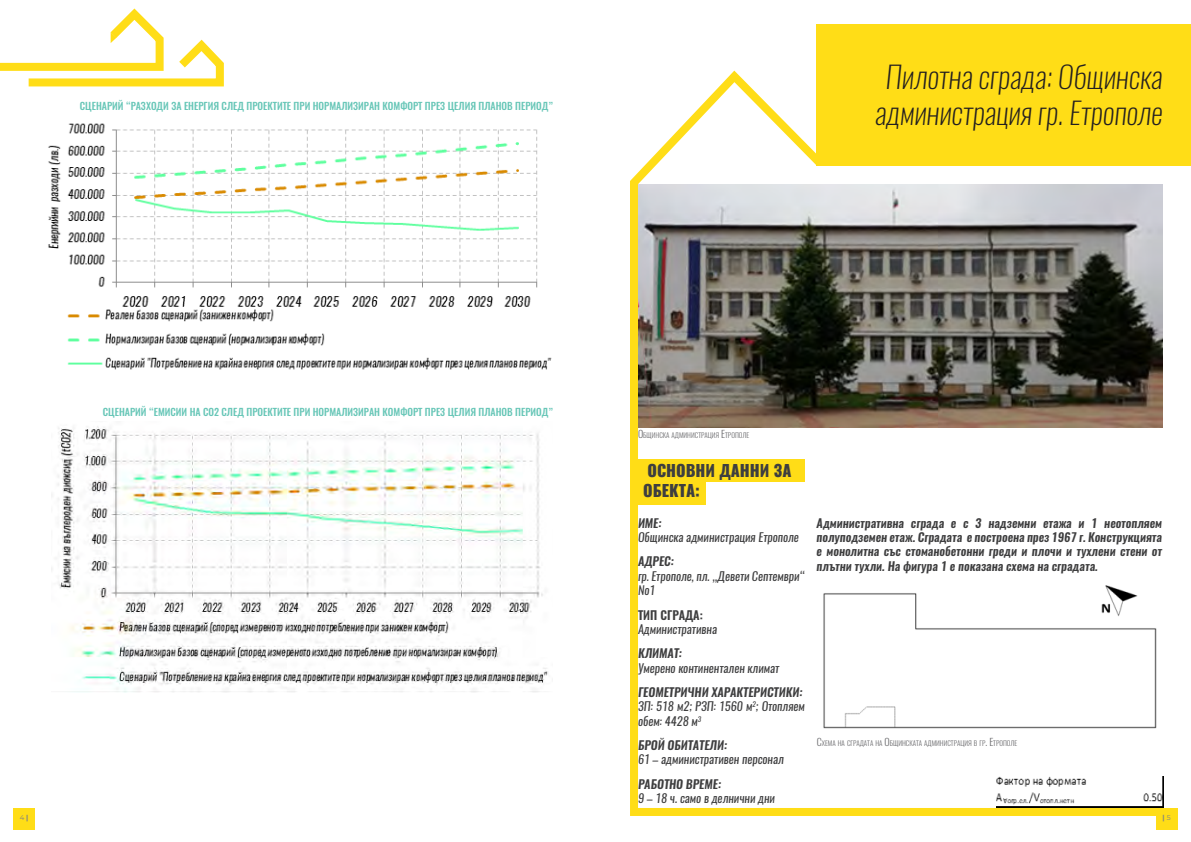
<style>
.page{position:relative;width:1191px;height:842px;background:#fff}
.page>*{position:absolute;margin:0;border:0;box-sizing:border-box;transform-origin:0 0}
.Heading_1{font:italic 200 30px/36px "Oswald";color:#231f20;text-align:center}
.Heading_2{font:800 16px/19.2px "Oswald";color:#3e3e3f}
.Emphasis{font:italic 600 12px/14.4px "Oswald";color:#3e3e3f;text-align:justify}
.t1{font:italic 12px/14.4px "Oswald";color:#3e3e3f}
.Emphasis-2{font:600 12px "Oswald";color:#3e3e3f}
.Title_Table{font:500 10px "Oswald";color:#67c6b7}
.t2{font:300 7px "Oswald";color:#69696c}
.t3{font:7px "Montserrat";color:#808285}
.t4{font:700 7px "Montserrat";color:#808285}
.s1{font-size:10px}
.s2{font-weight:700}
.s3{font-weight:400}
</style>
<div class="page">
<svg style="left:630px;top:65px;width:534px;height:751px"></svg>
<svg style="left:0;top:8px;width:224px;height:79px"></svg>
<img style="left:638px;top:184px;width:524px;height:243px">
<div style="left:638px;top:460px;width:166px;height:22px;background:#ffdd17"></div>
<div style="left:638px;top:482px;width:67px;height:22px;background:#ffdd17"></div>
<img style="left:811px;top:580px;width:351px;height:154px">
<img style="left:996px;top:776px;width:167px;height:32px">
<div style="left:13px;top:808px;width:21px;height:21px;background:#ffdd17"></div>
<div style="left:1156px;top:808px;width:22px;height:21px;background:#ffdd17"></div>
<img style="left:48px;top:123px;width:504px;height:247px">
<img style="left:51px;top:426px;width:497px;height:267px">
<div style="left:817px;top:24px;width:374px;height:142px;background:#ffdd17"></div>
<p class="Title_Table" style="left:80px;top:99px;width:475px">СЦЕНАРИЙ “РАЗХОДИ ЗА ЕНЕРГИЯ СЛЕД ПРОЕКТИТЕ ПРИ НОРМАЛИЗИРАН КОМФОРТ ПРЕЗ ЦЕЛИЯ ПЛАНОВ ПЕРИОД”</p>
<p class="Heading_1" style="left:875px;top:58px;width:289px">Пилотна сграда: Общинска администрация гр. Етрополе</p>
<p class="Title_Table" style="left:103px;top:405px;width:452px">СЦЕНАРИЙ “ЕМИСИИ НА СО2 СЛЕД ПРОЕКТИТЕ ПРИ НОРМАЛИЗИРАН КОМФОРТ ПРЕЗ ЦЕЛИЯ ПЛАНОВ ПЕРИОД”</p>
<p class="t2" style="left:638px;top:431px;width:113px"><span class="s1">О</span>бщинска администрация <span class="s1">Е</span>трополе</p>
<p class="Heading_2" style="left:643px;top:462px;width:150px">ОСНОВНИ ДАННИ ЗА<br>ОБЕКТА:</p>
<p class="Emphasis" style="left:638px;top:516px;width:25px">ИМЕ:</p>
<p class="t1" style="left:638px;top:530px;width:162px">Общинска администрация Етрополе</p>
<p class="Emphasis" style="left:638px;top:555px;width:37px">АДРЕС:</p>
<p class="t1" style="left:638px;top:569px;width:168px">гр. Етрополе, пл. „Девети Септември“ №1</p>
<p class="Emphasis-2" style="left:638px;top:606px;width:66px">ТИП СГРАДА:</p>
<p class="t1" style="left:638px;top:622px;width:81px">Административна</p>
<p class="Emphasis" style="left:638px;top:646px;width:45px">КЛИМАТ:</p>
<p class="t1" style="left:638px;top:661px;width:143px">Умерено континентален климат</p>
<p class="Emphasis" style="left:638px;top:685px;width:166px">ГЕОМЕТРИЧНИ ХАРАКТЕРИСТИКИ:</p>
<p class="t1" style="left:638px;top:699px;width:168px">ЗП: 518 м2; РЗП: 1560 м<sup>2</sup>; Отопляем обем: 4428 м<sup>3</sup></p>
<p class="Emphasis" style="left:638px;top:738px;width:91px">БРОЙ ОБИТАТЕЛИ:</p>
<p class="t1" style="left:638px;top:752px;width:147px">61 – административен персонал</p>
<p class="Emphasis" style="left:638px;top:777px;width:85px">РАБОТНО ВРЕМЕ:</p>
<p class="t1" style="left:638px;top:791px;width:138px">9 – 18 ч. само в делнични дни</p>
<p class="Emphasis" style="left:816px;top:516px;width:347px">Административна сграда е с 3 надземни етажа и 1 неотопляем полуподземен етаж. Сградата е построена през 1967 г. Конструкцията е монолитна със стоманобетонни греди и плочи и тухлени стени от плътни тухли. На фигура 1 е показана схема на сградата.</p>
<p class="t2" style="left:817px;top:738px;width:202px"><span class="s1">С</span>хема на сградата на <span class="s1">О</span> бщинската администрация в гр<span class="s1">. Е</span>трополе</p>
<p class="t3" style="left:20px;top:813px;width:10px">4 <span class="s2">|</span></p>
<p class="t4" style="left:1162px;top:813px;width:10px">| <span class="s3">5</span></p>
</div>
